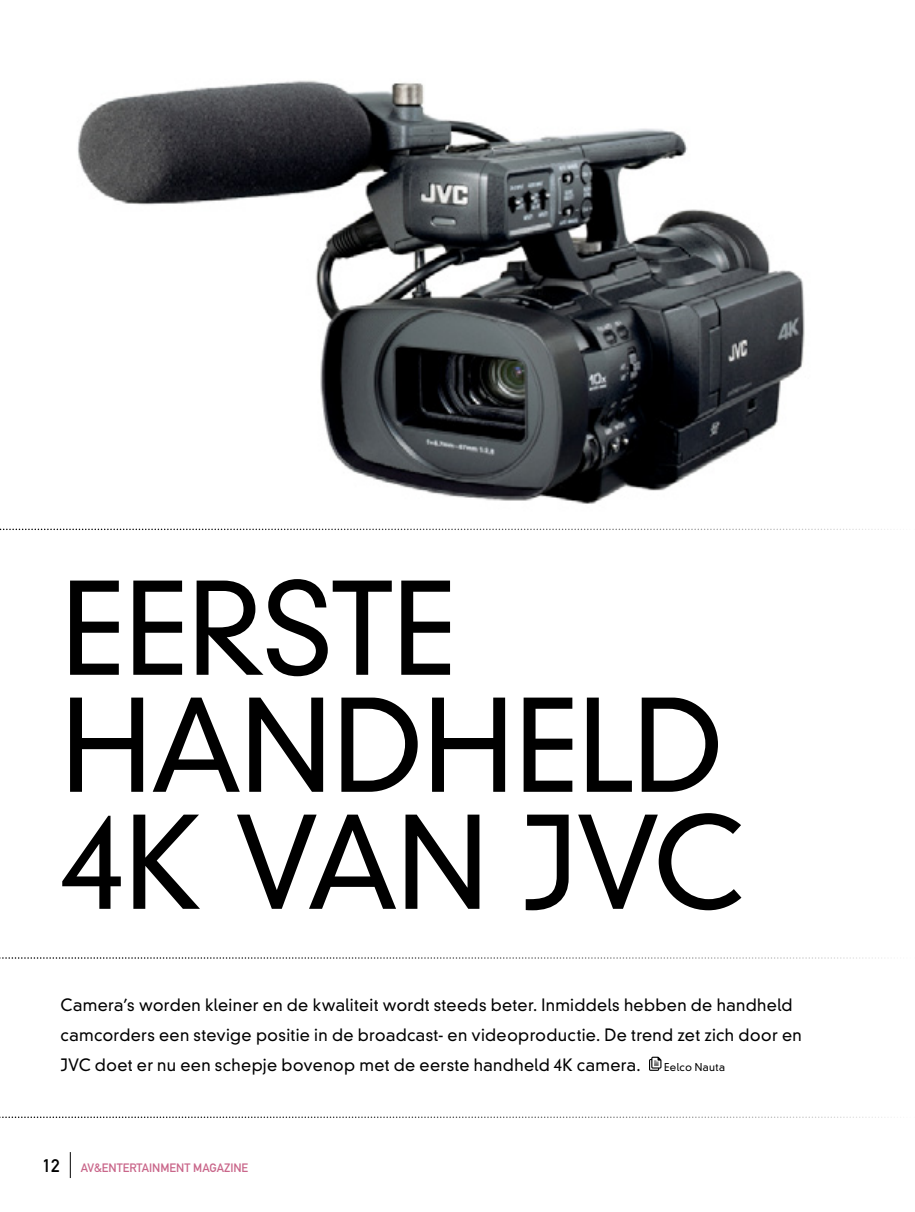
<style>
.page{position:relative;width:915px;height:1212px;background:#fff}
.page>*{position:absolute;margin:0;border:0;box-sizing:border-box;transform-origin:0 0}
.t1{font:300 123.9px/117px "DIN Neuzeit Grotesk";letter-spacing:-.015em;color:#000}
.t2{font:300 16.5px/30px "DIN Neuzeit Grotesk";letter-spacing:.02em;color:#000}
.t3{font:12px "DIN Mittelschrift";color:#c9668a}
.t4{font:300 10.5px "DIN Neuzeit Grotesk";letter-spacing:.035em;color:#000}
.s1{font-size:18px;color:#000}
</style>
<div class="page">
<img style="left:66px;top:80px;width:750px;height:449px">
<svg style="left:649px;top:1057px;width:12px;height:14px"></svg>
<svg style="left:0;top:957px;width:882px;height:2px"></svg>
<svg style="left:0;top:1116px;width:885px;height:2px"></svg>
<svg style="left:0;top:529px;width:888px;height:1px"></svg>
<svg style="left:70px;top:1152px;width:1px;height:26px"></svg>
<h1 class="t1" style="left:61px;top:572px;width:685px">Eerste handheld<br>4K van JVC</h1>
<p class="t2" style="left:61px;top:990px;width:742px">Camera’s worden kleiner en de kwaliteit wordt steeds beter. Inmiddels hebben de handheld camcorders een stevige positie in de broadcast- en videoproductie. De trend zet zich door en<br>JVC doet er nu een schepje bovenop met de eerste handheld 4K camera.</p>
<p class="t4" style="left:664px;top:1061px;width:62px">Eelco Nauta</p>
<p class="t3" style="left:43px;top:1161px;width:206px"><span class="s1">12</span> AV&amp;ENTERTAINMENT MAGAZINE</p>
</div>
